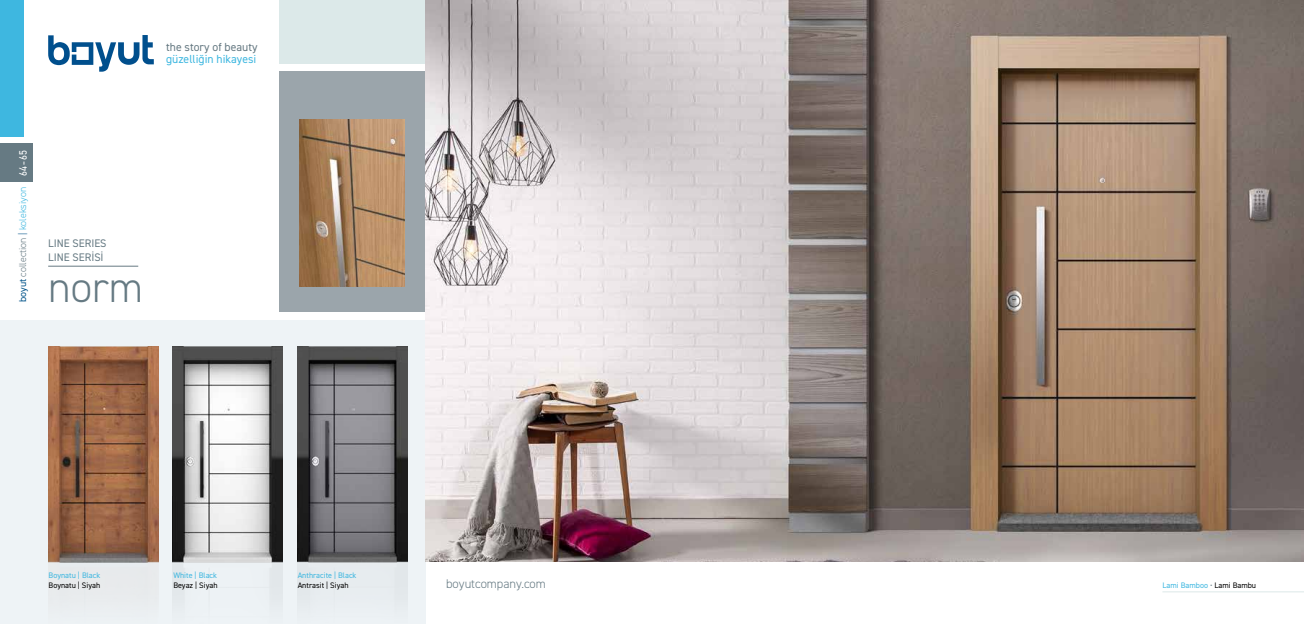
<style>
.page{position:relative;width:1304px;height:624px;background:#fff}
.page>*{position:absolute;margin:0;border:0;box-sizing:border-box;transform-origin:0 0}
.t1{font:300 43px "DIN2014";color:#667a83}
.t2{font:300 12.6px "DIN2014";color:#667a83}
.t3{font:11.7px "DIN2014";color:#3eb7e0}
.t4{font:11.7px "DIN2014";color:#667a83}
.t5{font:11.7px "DIN2014";color:#fff}
.t6{font:11px/13.2px "DIN2014";color:#667a83}
.t7{font:10.8px "DIN2014";color:#fff;scale:.9 1}
.t8{font:300 9.9px "DIN2014";color:#667a83}
.t9{font:8px "DIN2014";color:#3eb7e0}
.t10{font:8px "DIN2014";color:#000}
.s1{font-weight:400;color:#005389}
.s2{color:#005389}
.s3{color:#3eb7e0}
.s4{color:#667a83}
.s5{color:#000}
</style>
<div class="page">
<svg style="left:48px;top:35px;width:106px;height:37px"></svg>
<div style="left:0;top:0;width:23px;height:137px;background:#3eb7e0"></div>
<div style="left:0;top:143px;width:33px;height:38px;background:#667a83"></div>
<div style="left:279px;top:0;width:147px;height:63px;background:#dce9e9"></div>
<div style="left:0;top:320px;width:426px;height:304px;background:#eef3f6"></div>
<div style="left:279px;top:72px;width:147px;height:240px;background:#9ba5ab"></div>
<img style="left:426px;top:0;width:878px;height:561px">
<hr style="left:1162px;top:591px;width:142px;height:1px;background:#dce9e9">
<img style="left:300px;top:119px;width:105px;height:167px">
<hr style="left:48px;top:266px;width:90px;height:1px;background:#667a83">
<img style="left:173px;top:346px;width:110px;height:250px">
<img style="left:297px;top:346px;width:110px;height:252px">
<img style="left:48px;top:346px;width:110px;height:249px">
<h3 class="t4" style="left:166px;top:40px;width:93px">the story of beauty</h3>
<h3 class="t3" style="left:166px;top:52px;width:92px">güzelliğin hikayesi</h3>
<h3 class="t7" style="left:16px;top:176px;width:29px;rotate:-90deg">64 65</h3>
<h3 class="t5" style="left:16px;top:165px;width:5px;rotate:-90deg">-</h3>
<p class="t8" style="left:17px;top:302px;width:116px;rotate:-90deg"><span class="s1">boyut</span> collection <span class="s2">|</span> <span class="s3">koleksiyon</span></p>
<h3 class="t6" style="left:48px;top:237px;width:60px">LINE SERIES<br>LINE SERİSİ</h3>
<h1 class="t1" style="left:48px;top:261px;width:96px">norm</h1>
<p class="t9" style="left:49px;top:570px;width:53px">Boynatu | Black</p>
<p class="t10" style="left:49px;top:579px;width:53px">Boynatu | Siyah</p>
<p class="t9" style="left:173px;top:570px;width:45px">White | Black</p>
<p class="t10" style="left:173px;top:579px;width:46px">Beyaz | Siyah</p>
<p class="t9" style="left:298px;top:570px;width:60px">Anthracite | Black</p>
<p class="t10" style="left:298px;top:579px;width:52px">Antrasit | Siyah</p>
<h2 class="t2" style="left:446px;top:576px;width:101px">boyutcompany.com</h2>
<p class="t9" style="left:1162px;top:580px;width:95px">Lami Bamboo <span class="s4">•</span> <span class="s5">Lami Bambu</span></p>
</div>
